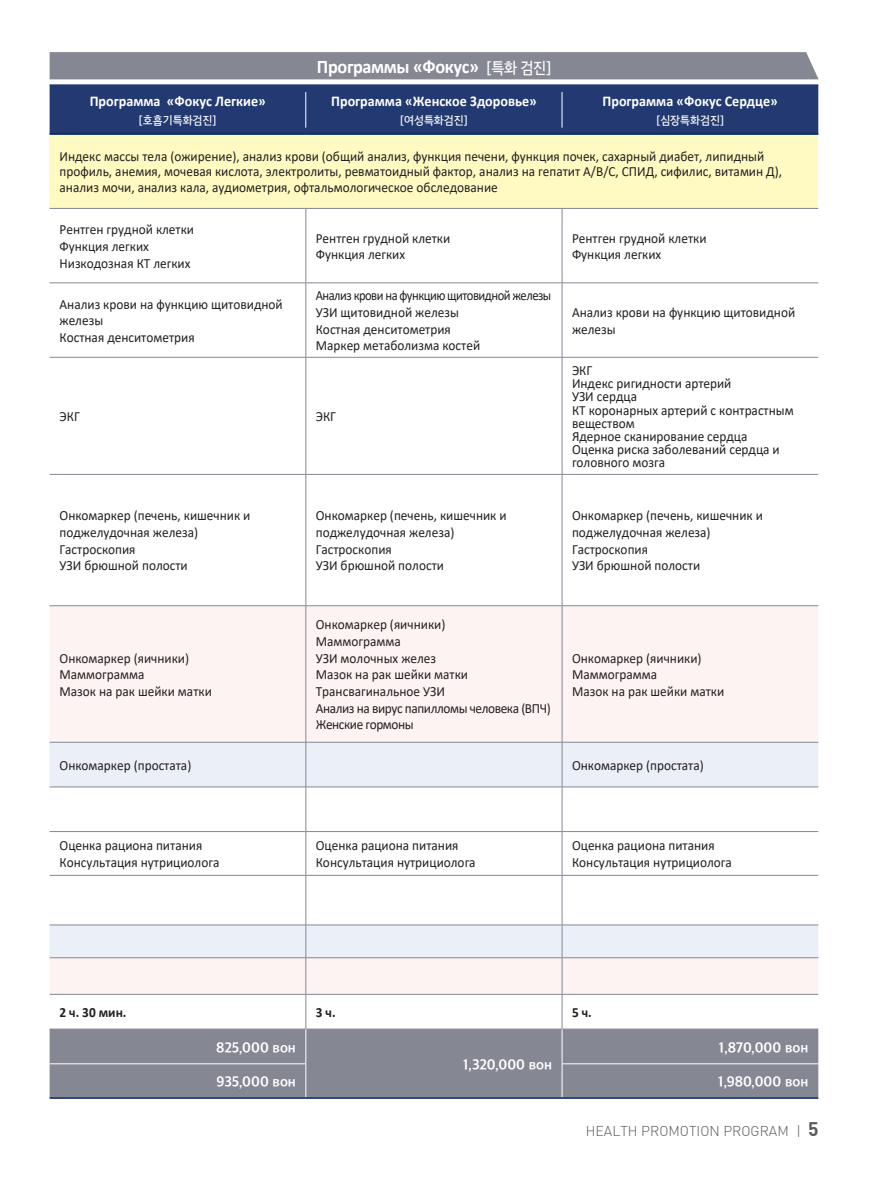
<style>
.page{position:relative;width:893px;height:1191px;background:#fff}
.page>*{position:absolute;margin:0;border:0;box-sizing:border-box;transform-origin:0 0}
.t1{font:700 19.25px "Calibri";letter-spacing:-.02em;color:#fff;scale:.95 1}
.t2{font:700 14.88px "Calibri";color:#fff;scale:.95 1}
.t3{font:14px/16.6px "Calibri";color:#231f20;scale:.95 1}
.t4{font:14px/16.6px "Calibri";color:#231f20;scale:.9 1}
.t5{font:14px "SD Gothic Neob f Bd";color:#fff;scale:.95 1}
.t6{font:14px "Dinlig";color:#57585a}
.t7{font:700 14px "Calibri";color:#231f20;scale:.95 1}
.t8{font:11.38px "SD Gothic Neob d Md";color:#fff;scale:.95 1}
.s1{font-family:"SD Gothic Neob d Md";font-weight:400;font-size:15.75px}
.s2{font-family:"Dinbol";font-size:19.25px}
</style>
<div class="page">
<div style="left:50px;top:52px;width:769px;height:27px;background:#858793"></div>
<div style="left:50px;top:86px;width:768px;height:47px;background:#233971"></div>
<div style="left:50px;top:134px;width:768px;height:74px;background:#fffac1"></div>
<svg style="left:50px;top:606px;width:768px;height:388px;fill:#fdf3f3"></svg>
<div style="left:50px;top:743px;width:768px;height:43px;background:#eaeff8"></div>
<div style="left:50px;top:925px;width:768px;height:32px;background:#eaeff8"></div>
<div style="left:50px;top:1029px;width:768px;height:68px;background:#858793"></div>
<hr style="left:50px;top:208px;width:256px;height:1px;background:#858793">
<hr style="left:306px;top:208px;width:256px;height:1px;background:#858793">
<hr style="left:306px;top:209px;width:1px;height:73px;background:#858793">
<hr style="left:562px;top:208px;width:256px;height:1px;background:#858793">
<hr style="left:562px;top:209px;width:1px;height:73px;background:#858793">
<hr style="left:50px;top:282px;width:256px;height:1px;background:#858793">
<hr style="left:306px;top:282px;width:256px;height:1px;background:#858793">
<hr style="left:306px;top:283px;width:1px;height:74px;background:#858793">
<hr style="left:562px;top:282px;width:256px;height:1px;background:#858793">
<hr style="left:562px;top:283px;width:1px;height:74px;background:#858793">
<hr style="left:50px;top:357px;width:256px;height:1px;background:#858793">
<hr style="left:306px;top:357px;width:256px;height:1px;background:#858793">
<hr style="left:306px;top:357px;width:1px;height:117px;background:#858793">
<hr style="left:562px;top:357px;width:256px;height:1px;background:#858793">
<hr style="left:562px;top:357px;width:1px;height:117px;background:#858793">
<hr style="left:50px;top:474px;width:256px;height:1px;background:#858793">
<hr style="left:306px;top:474px;width:256px;height:1px;background:#858793">
<hr style="left:306px;top:474px;width:1px;height:131px;background:#858793">
<hr style="left:562px;top:474px;width:256px;height:1px;background:#858793">
<hr style="left:562px;top:474px;width:1px;height:131px;background:#858793">
<hr style="left:50px;top:605px;width:256px;height:1px;background:#858793">
<hr style="left:306px;top:605px;width:256px;height:1px;background:#858793">
<hr style="left:306px;top:606px;width:1px;height:136px;background:#858793">
<hr style="left:562px;top:605px;width:256px;height:1px;background:#858793">
<hr style="left:562px;top:606px;width:1px;height:136px;background:#858793">
<hr style="left:50px;top:742px;width:256px;height:1px;background:#858793">
<hr style="left:306px;top:742px;width:256px;height:1px;background:#858793">
<hr style="left:306px;top:742px;width:1px;height:44px;background:#858793">
<hr style="left:562px;top:742px;width:256px;height:1px;background:#858793">
<hr style="left:562px;top:742px;width:1px;height:44px;background:#858793">
<hr style="left:50px;top:786px;width:256px;height:1px;background:#858793">
<hr style="left:306px;top:786px;width:256px;height:1px;background:#858793">
<hr style="left:306px;top:787px;width:1px;height:44px;background:#858793">
<hr style="left:562px;top:786px;width:256px;height:1px;background:#858793">
<hr style="left:562px;top:787px;width:1px;height:44px;background:#858793">
<hr style="left:50px;top:831px;width:256px;height:1px;background:#858793">
<hr style="left:306px;top:831px;width:256px;height:1px;background:#858793">
<hr style="left:306px;top:832px;width:1px;height:43px;background:#858793">
<hr style="left:562px;top:831px;width:256px;height:1px;background:#858793">
<hr style="left:562px;top:832px;width:1px;height:43px;background:#858793">
<hr style="left:50px;top:875px;width:256px;height:1px;background:#858793">
<hr style="left:306px;top:875px;width:256px;height:1px;background:#858793">
<hr style="left:306px;top:875px;width:1px;height:49px;background:#858793">
<hr style="left:562px;top:875px;width:256px;height:1px;background:#858793">
<hr style="left:562px;top:875px;width:1px;height:49px;background:#858793">
<hr style="left:50px;top:924px;width:256px;height:1px;background:#858793">
<hr style="left:306px;top:924px;width:256px;height:1px;background:#858793">
<hr style="left:306px;top:925px;width:1px;height:32px;background:#858793">
<hr style="left:562px;top:924px;width:256px;height:1px;background:#858793">
<hr style="left:562px;top:925px;width:1px;height:32px;background:#858793">
<hr style="left:50px;top:957px;width:256px;height:1px;background:#858793">
<hr style="left:306px;top:957px;width:256px;height:1px;background:#858793">
<hr style="left:306px;top:958px;width:1px;height:36px;background:#858793">
<hr style="left:562px;top:957px;width:256px;height:1px;background:#858793">
<hr style="left:562px;top:958px;width:1px;height:36px;background:#858793">
<hr style="left:50px;top:994px;width:256px;height:1px;background:#858793">
<hr style="left:306px;top:994px;width:256px;height:1px;background:#858793">
<hr style="left:306px;top:994px;width:1px;height:34px;background:#858793">
<hr style="left:562px;top:994px;width:256px;height:1px;background:#858793">
<hr style="left:562px;top:994px;width:1px;height:34px;background:#858793">
<hr style="left:50px;top:1028px;width:256px;height:1px;background:#858793">
<hr style="left:306px;top:1028px;width:256px;height:1px;background:#858793">
<hr style="left:562px;top:1028px;width:256px;height:1px;background:#858793">
<hr style="left:306px;top:1029px;width:1px;height:34px;background:#fff">
<hr style="left:562px;top:1029px;width:1px;height:34px;background:#fff">
<hr style="left:50px;top:1063px;width:256px;height:1px;background:#fff">
<hr style="left:306px;top:1064px;width:1px;height:33px;background:#fff">
<hr style="left:562px;top:1063px;width:256px;height:1px;background:#fff">
<hr style="left:562px;top:1064px;width:1px;height:33px;background:#fff">
<hr style="left:50px;top:133px;width:256px;height:2px;background:#002d66">
<hr style="left:306px;top:133px;width:256px;height:2px;background:#002d66">
<hr style="left:562px;top:133px;width:256px;height:2px;background:#002d66">
<hr style="left:50px;top:84px;width:256px;height:2px;background:#233971">
<hr style="left:306px;top:84px;width:256px;height:2px;background:#233971">
<hr style="left:562px;top:84px;width:256px;height:2px;background:#233971">
<hr style="left:50px;top:1097px;width:256px;height:2px;background:#233971">
<hr style="left:306px;top:1097px;width:256px;height:2px;background:#233971">
<hr style="left:562px;top:1097px;width:256px;height:2px;background:#233971">
<hr style="left:305px;top:92px;width:1px;height:36px;background:#fff">
<hr style="left:562px;top:92px;width:1px;height:36px;background:#fff">
<p class="t1" style="left:317px;top:53px;width:248px">Программы «Фокус» <span class="s1">[특화 검진]</span></p>
<p class="t2" style="left:602px;top:91px;width:186px">Программа «Фокус Сердце»</p>
<p class="t8" style="left:656px;top:115px;width:73px">[심장특화검진]</p>
<p class="t3" style="left:60px;top:148px;width:762px;line-height:15.8px">Индекс массы тела (ожирение), анализ крови (общий анализ, функция печени, функция почек, сахарный диабет, липидный профиль, анемия, мочевая кислота, электролиты, ревматоидный фактор, анализ на гепатит А/В/С, СПИД, сифилис, витамин Д), анализ мочи, анализ кала, аудиометрия, офтальмологическое обследование</p>
<p class="t3" style="left:60px;top:221px;width:143px">Рентген грудной клетки<br>Функция легких<br>Низкодозная КТ легких</p>
<p class="t3" style="left:316px;top:229px;width:143px">Рентген грудной клетки<br>Функция легких</p>
<p class="t3" style="left:572px;top:229px;width:143px">Рентген грудной клетки<br>Функция легких</p>
<p class="t3" style="left:60px;top:295px;width:236px">Анализ крови на функцию щитовидной железы<br>Костная денситометрия</p>
<p class="t4" style="left:316px;top:287px;width:263px">Анализ крови на функцию щитовидной железы<br>УЗИ щитовидной железы<br>Костная денситометрия<br>Маркер метаболизма костей</p>
<p class="t2" style="left:90px;top:91px;width:187px">Программа «Фокус Легкие»</p>
<p class="t8" style="left:139px;top:115px;width:83px">[호흡기특화검진]</p>
<p class="t2" style="left:331px;top:91px;width:218px">Программа «Женское Здоровье»</p>
<p class="t8" style="left:400px;top:115px;width:73px">[여성특화검진]</p>
<p class="t3" style="left:572px;top:304px;width:236px">Анализ крови на функцию щитовидной железы</p>
<p class="t3" style="left:60px;top:408px;width:23px">ЭКГ</p>
<p class="t3" style="left:316px;top:408px;width:23px">ЭКГ</p>
<p class="t3" style="left:60px;top:507px;width:202px">Онкомаркер (печень, кишечник и поджелудочная железа)<br>Гастроскопия<br>УЗИ брюшной полости</p>
<p class="t3" style="left:316px;top:507px;width:202px">Онкомаркер (печень, кишечник и поджелудочная железа)</p>
<p class="t3" style="left:316px;top:540px;width:136px">Гастроскопия<br>УЗИ брюшной полости</p>
<p class="t3" style="left:60px;top:649px;width:162px">Онкомаркер (яичники)<br>Маммограмма<br>Мазок на рак шейки матки</p>
<p class="t3" style="left:316px;top:616px;width:249px">Онкомаркер (яичники)<br>Маммограмма<br>УЗИ молочных желез<br>Мазок на рак шейки матки<br>Трансвагинальное УЗИ<br>Анализ на вирус папилломы человека (ВПЧ)<br>Женские гормоны</p>
<p class="t3" style="left:572px;top:362px;width:23px">ЭКГ</p>
<p class="t3" style="left:572px;top:377px;width:235px;line-height:13.1px">Индекс ригидности артерий<br>УЗИ сердца<br>КТ коронарных артерий с контрастным веществом<br>Ядерное сканирование сердца<br>Оценка риска заболеваний сердца и головного мозга</p>
<p class="t3" style="left:572px;top:507px;width:202px">Онкомаркер (печень, кишечник и поджелудочная железа)<br>Гастроскопия<br>УЗИ брюшной полости</p>
<p class="t3" style="left:572px;top:649px;width:162px">Онкомаркер (яичники)<br>Маммограмма<br>Мазок на рак шейки матки</p>
<p class="t3" style="left:60px;top:756px;width:140px">Онкомаркер (простата)</p>
<p class="t3" style="left:572px;top:756px;width:140px">Онкомаркер (простата)</p>
<p class="t3" style="left:60px;top:837px;width:170px">Оценка рациона питания<br>Консультация нутрициолога</p>
<p class="t3" style="left:316px;top:837px;width:170px">Оценка рациона питания<br>Консультация нутрициолога</p>
<p class="t3" style="left:572px;top:837px;width:170px">Оценка рациона питания<br>Консультация нутрициолога</p>
<p class="t7" style="left:60px;top:1002px;width:72px">2 ч. 30 мин.</p>
<p class="t7" style="left:316px;top:1002px;width:22px">3 ч.</p>
<p class="t7" style="left:572px;top:1002px;width:22px">5 ч.</p>
<p class="t5" style="left:216px;top:1040px;width:86px">825,000 вон</p>
<p class="t5" style="left:463px;top:1057px;width:96px">1,320,000 вон</p>
<p class="t5" style="left:719px;top:1040px;width:96px">1,870,000 вон</p>
<p class="t5" style="left:216px;top:1075px;width:85px">935,000 вон</p>
<p class="t5" style="left:718px;top:1075px;width:97px">1,980,000 вон</p>
<p class="t6" style="left:586px;top:1122px;width:234px">HEALTH PROMOTION PROGRAM | <span class="s2">5</span></p>
</div>
